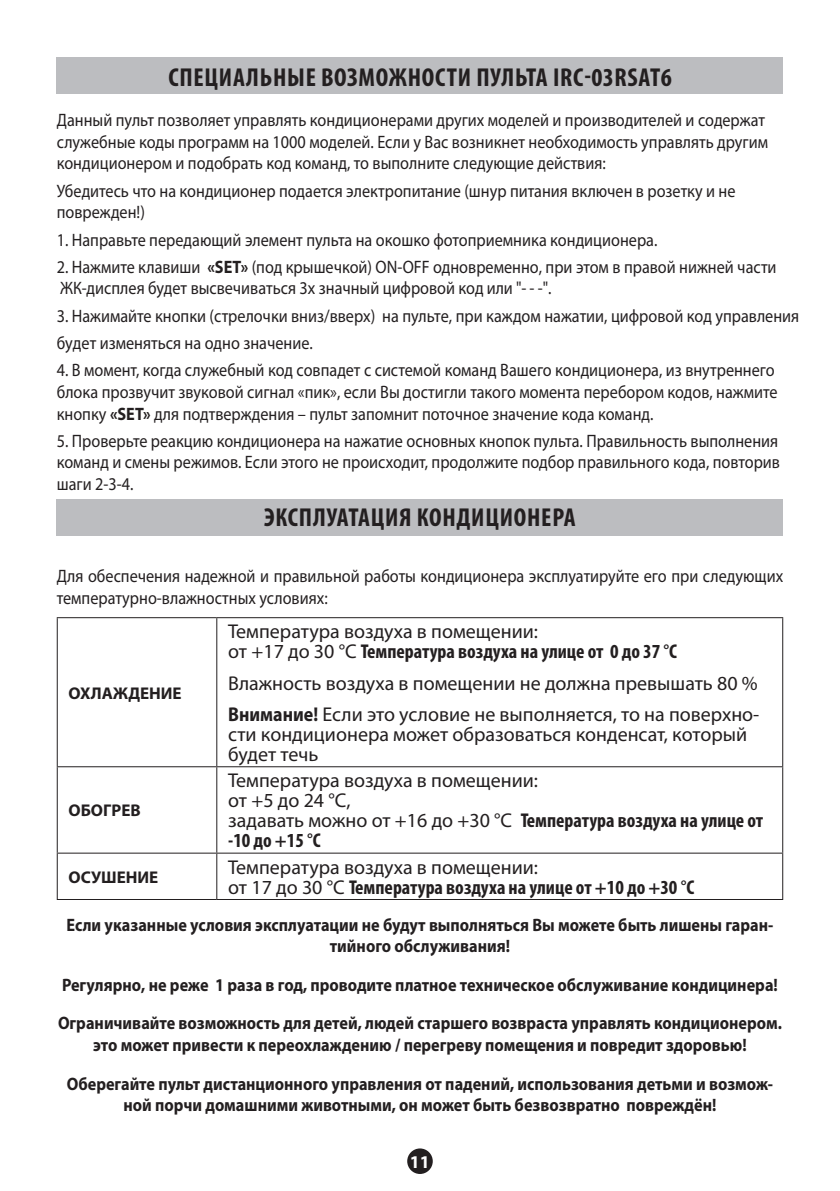
<style>
.page{position:relative;width:840px;height:1191px;background:#fff}
.page>*{position:absolute;margin:0;border:0;box-sizing:border-box;transform-origin:0 0}
.t1{font:700 condensed 26px "Myriad Pro";letter-spacing:.03em;color:#231f20}
.t2{font:20px/20px "Myriad Pro";color:#231f20}
.t3{font:18px/21.6px "Myriad Pro";color:#231f20;scale:.9 1}
.t4{font:700 18px/38.6px "Myriad Pro";color:#231f20;text-align:center;scale:.9 1}
.t5{font:700 18px "Myriad Pro";color:#fff}
.t6{font:700 17px "Myriad Pro";color:#231f20}
.s1{font-weight:700}
.s2{font-weight:700;font-stretch:condensed}
</style>
<div class="page">
<div style="left:407px;top:1148px;width:25px;height:26px;background:#231f20;border-radius:50%"></div>
<div style="left:57px;top:499px;width:725px;height:37px;background:#bcbdc0"></div>
<div style="left:57px;top:57px;width:725px;height:37px;background:#bcbdc0"></div>
<hr style="left:57px;top:618px;width:1px;height:148px;background:#231f20">
<hr style="left:57px;top:617px;width:160px;height:1px;background:#231f20">
<hr style="left:216px;top:618px;width:1px;height:148px;background:#231f20">
<hr style="left:781px;top:618px;width:1px;height:148px;background:#231f20">
<hr style="left:217px;top:617px;width:565px;height:1px;background:#231f20">
<hr style="left:57px;top:767px;width:1px;height:85px;background:#231f20">
<hr style="left:57px;top:766px;width:160px;height:1px;background:#231f20">
<hr style="left:216px;top:767px;width:1px;height:85px;background:#231f20">
<hr style="left:781px;top:767px;width:1px;height:85px;background:#231f20">
<hr style="left:217px;top:766px;width:565px;height:1px;background:#231f20">
<hr style="left:57px;top:853px;width:1px;height:46px;background:#231f20">
<hr style="left:57px;top:852px;width:160px;height:1px;background:#231f20">
<hr style="left:57px;top:899px;width:160px;height:1px;background:#231f20">
<hr style="left:216px;top:853px;width:1px;height:46px;background:#231f20">
<hr style="left:781px;top:853px;width:1px;height:46px;background:#231f20">
<hr style="left:217px;top:852px;width:565px;height:1px;background:#231f20">
<hr style="left:217px;top:899px;width:565px;height:1px;background:#231f20">
<h1 class="t1" style="left:168px;top:61px;width:504px">СПЕЦИАЛЬ НЫЕ ВОЗМОЖНОСТИ ПУЛЬТА IRC-03RSAT6</h1>
<p class="t3" style="left:57px;top:109px;width:791px">Данный пульт позволяет управлять кондиционерами других моделей и производителей и содержат служебные коды программ на 1000 моделей. Если у Вас возникнет необходимость управлять другим кондиционером и подобрать код команд, то выполните следующие действия:</p>
<p class="t3" style="left:57px;top:179px;width:755px">Убедитесь что на кондиционер подается электропитание (шнур питания включен в розетку и не поврежден!)</p>
<p class="t3" style="left:57px;top:228px;width:668px">1. Направьте передающий элемент пульта на окошко фотоприемника кондиционера.</p>
<p class="t3" style="left:57px;top:256px;width:800px">2. Нажмите клавиши <span class="s1">«SET»</span> (под крышечкой) ON-OFF одновременно, при этом в правой нижней части<br>ЖК-дисплея будет высвечиваться 3х значный цифровой код или "- - -".</p>
<p class="t3" style="left:57px;top:302px;width:826px;line-height:27.2px">3. Нажимайте кнопки (стрелочки вниз/вверх) на пульте, при каждом нажатии, цифровой код управления будет изменяться на одно значение.</p>
<p class="t3" style="left:57px;top:359px;width:801px">4. В момент, когда служебный код совпадет с системой команд Вашего кондиционера, из внутреннего блока прозвучит звуковой сигнал «пик», если Вы достигли такого момента перебором кодов, нажмите кнопку <span class="s1">«SET»</span> для подтверждения – пульт запомнит поточное значение кода команд.</p>
<p class="t3" style="left:57px;top:430px;width:804px;text-align:justify">5. Проверьте реакцию кондиционера на нажатие основных кнопок пульта. Правильность выполнения команд и смены режимов. Если этого не происходит, продолжите подбор правильного кода, повторив шаги 2-3-4.</p>
<h1 class="t1" style="left:264px;top:501px;width:313px">ЭКСПЛУАТАЦИЯ КОНДИЦИОНЕРА</h1>
<p class="t3" style="left:57px;top:565px;width:808px">Для обеспечения надежной и правильной работы кондиционера эксплуатируйте его при следующих температурно-влажностных условиях:</p>
<p class="t6" style="left:69px;top:682px;width:115px">ОХЛАЖДЕНИЕ</p>
<p class="t6" style="left:69px;top:799px;width:74px">ОБОГРЕВ</p>
<p class="t2" style="left:228px;top:621px;width:450px">Температура воздуха в помещении:<br>от +17 до 30 °С <span class="s2">Температура воздуха на улице от 0 до 37 °С</span></p>
<p class="t2" style="left:228px;top:667px;width:532px;line-height:31.4px">Влажность воздуха в помещении не должна превышать 80 %<br><span class="s1">Внимание!</span> Если это условие не выполняется, то на поверхно-</p>
<p class="t2" style="left:228px;top:724px;width:520px">сти кондиционера может образоваться конденсат, который будет течь</p>
<p class="t2" style="left:228px;top:770px;width:536px">Температура воздуха в помещении:<br>от +5 до 24 °С,<br>задавать можно от +16 до +30 °С <span class="s2">Температура воздуха на улице от -10 до +15 °С</span></p>
<p class="t6" style="left:69px;top:866px;width:91px">ОСУШЕНИЕ</p>
<p class="t2" style="left:228px;top:856px;width:467px">Температура воздуха в помещении:<br>от 17 до 30 °С <span class="s2">Температура воздуха на улице от +10 до +30 °С</span></p>
<p class="t4" style="left:66px;top:913px;width:786px;line-height:21.6px">Если указанные условия эксплуатации не будут выполняться Вы можете быть лишены гаран&shy;тийного обслуживания!</p>
<p class="t4" style="left:58px;top:965px;width:805px;text-align:left">Регулярно, не реже 1 раза в год, проводите платное техническое обслуживание кондицинера!<br>Ограничивайте возможность для детей, людей старшего возвраста управлять кондиционером.</p>
<p class="t4" style="left:67px;top:1025px;width:786px">это может привести к переохлаждению / перегреву помещения и повредит здоровью!<br>Оберегайте пульт дистанционного управления от падений, использования детьми и возмож-</p>
<p class="t4" style="left:123px;top:1085px;width:660px">ной порчи домашними животными, он может быть безвозвратно повреждён!</p>
<p class="t5" style="left:410px;top:1150px;width:21px">11</p>
</div>
